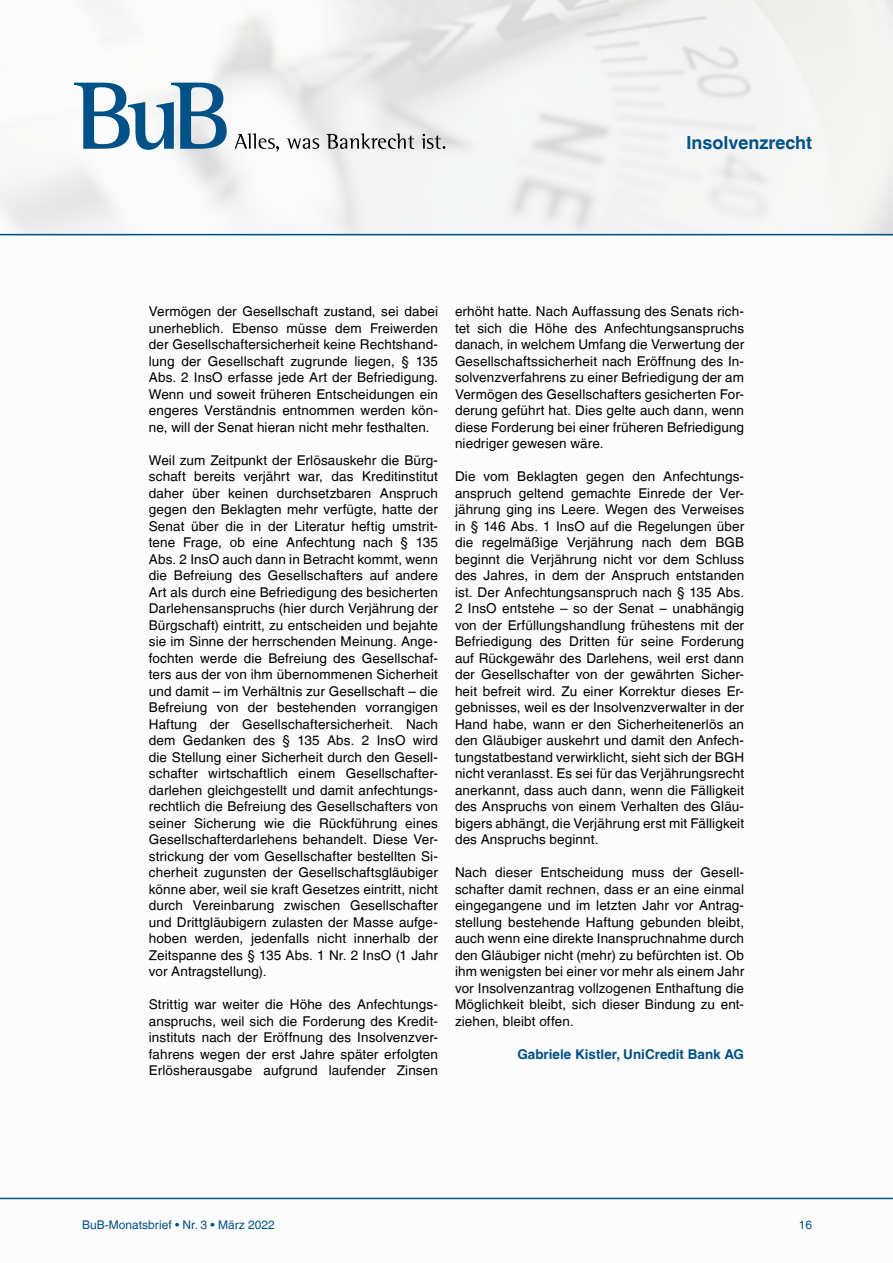
<style>
.page{position:relative;width:893px;height:1263px;background:#fff}
.page>*{position:absolute;margin:0;border:0;box-sizing:border-box;transform-origin:0 0}
.t1{font:700 18px "Helvetica LT";color:#005187}
.t2{font:13.5px/16.5px "Helvetica LT";letter-spacing:.01em;color:#000;text-align:justify}
.t3{font:700 13.5px "Helvetica LT";color:#005187}
.t4{font:12px "Helvetica LT";color:#005187}
</style>
<div class="page">
<svg style="left:74px;top:83px;width:153px;height:67px"></svg>
<svg style="left:235px;top:133px;width:44px;height:19px"></svg>
<svg style="left:287px;top:138px;width:32px;height:11px"></svg>
<svg style="left:326px;top:133px;width:88px;height:16px"></svg>
<svg style="left:421px;top:134px;width:24px;height:15px"></svg>
<hr style="left:0;top:234px;width:893px;height:1px;background:#005187">
<hr style="left:0;top:1198px;width:893px;height:1px;background:#005187">
<h1 class="t1" style="left:686px;top:132px;width:127px">Insolvenzrecht</h1>
<p class="t2" style="left:149px;top:303px;width:291px">Vermögen der Gesellschaft zustand, sei dabei unerheblich. Ebenso müsse dem Freiwerden der Gesellschaftersicherheit keine Rechtshand&shy;lung der Gesellschaft zugrunde liegen, § 135<br>Abs. 2 InsO erfasse jede Art der Befriedigung.<br>Wenn und soweit früheren Entscheidungen ein engeres Verständnis entnommen werden kön&shy;ne, will der Senat hieran nicht mehr festhalten.</p>
<p class="t2" style="left:149px;top:452px;width:291px">Weil zum Zeitpunkt der Erlösauskehr die Bürg&shy;schaft bereits verjährt war, das Kreditinstitut daher über keinen durchsetzbaren Anspruch gegen den Beklagten mehr verfügte, hatte der Senat über die in der Literatur heftig umstrit&shy;tene Frage, ob eine Anfechtung nach § 135<br>Abs. 2 InsO auch dann in Betracht kommt, wenn die Befreiung des Gesellschafters auf andere Art als durch eine Befriedigung des besicherten Darlehensanspruchs (hier durch Verjährung der Bürgschaft) eintritt, zu entscheiden und bejahte sie im Sinne der herrschenden Meinung. Ange&shy;fochten werde die Befreiung des Gesellschaf&shy;ters aus der von ihm übernommenen Sicherheit und damit – im Verhältnis zur Gesellschaft – die Befreiung von der bestehenden vorrangigen Haftung der Gesellschaftersicherheit. Nach dem Gedanken des § 135 Abs. 2 InsO wird die Stellung einer Sicherheit durch den Gesell&shy;schafter wirtschaftlich einem Gesellschafter&shy;darlehen gleichgestellt und damit anfechtungs&shy;rechtlich die Befreiung des Gesellschafters von seiner Sicherung wie die Rückführung eines Gesellschafterdarlehens behandelt. Diese Ver&shy;strickung der vom Gesellschafter bestellten Si&shy;cherheit zugunsten der Gesellschaftsgläubiger könne aber, weil sie kraft Gesetzes eintritt, nicht durch Vereinbarung zwischen Gesellschafter und Drittgläubigern zulasten der Masse aufge&shy;hoben werden, jedenfalls nicht innerhalb der Zeitspanne des § 135 Abs. 1 Nr. 2 InsO (1 Jahr vor Antragstellung).</p>
<p class="t2" style="left:149px;top:996px;width:291px">Strittig war weiter die Höhe des Anfechtungs&shy;anspruchs, weil sich die Forderung des Kredit&shy;instituts nach der Eröffnung des Insolvenzver&shy;fahrens wegen der erst Jahre später erfolgten Erlösherausgabe aufgrund laufender Zinsen</p>
<p class="t2" style="left:455px;top:303px;width:291px">erhöht hatte. Nach Auffassung des Senats rich&shy;tet sich die Höhe des Anfechtungsanspruchs danach, in welchem Umfang die Verwertung der Gesellschaftssicherheit nach Eröffnung des In&shy;solvenzverfahrens zu einer Befriedigung der am Vermögen des Gesellschafters gesicherten For&shy;derung geführt hat. Dies gelte auch dann, wenn diese Forderung bei einer früheren Befriedigung niedriger gewesen wäre.</p>
<p class="t2" style="left:455px;top:468px;width:291px">Die vom Beklagten gegen den Anfechtungs&shy;anspruch geltend gemachte Einrede der Ver&shy;jährung ging ins Leere. Wegen des Verweises in § 146 Abs. 1 InsO auf die Regelungen über die regelmäßige Verjährung nach dem BGB beginnt die Verjährung nicht vor dem Schluss des Jahres, in dem der Anspruch entstanden ist. Der Anfechtungsanspruch nach § 135 Abs.<br>2 InsO entstehe – so der Senat – unabhängig von der Erfüllungshandlung frühestens mit der Befriedigung des Dritten für seine Forderung auf Rückgewähr des Darlehens, weil erst dann der Gesellschafter von der gewährten Sicher&shy;heit befreit wird. Zu einer Korrektur dieses Er&shy;gebnisses, weil es der Insolvenzverwalter in der Hand habe, wann er den Sicherheitenerlös an den Gläubiger auskehrt und damit den Anfech&shy;tungstatbestand verwirklicht, sieht sich der BGH nicht veranlasst. Es sei für das Verjährungsrecht anerkannt, dass auch dann, wenn die Fälligkeit des Anspruchs von einem Verhalten des Gläu&shy;bigers abhängt, die Verjährung erst mit Fälligkeit des Anspruchs beginnt.</p>
<p class="t2" style="left:455px;top:864px;width:291px">Nach dieser Entscheidung muss der Gesell&shy;schafter damit rechnen, dass er an eine einmal eingegangene und im letzten Jahr vor Antrag&shy;stellung bestehende Haftung gebunden bleibt, auch wenn eine direkte Inanspruchnahme durch den Gläubiger nicht (mehr) zu befürchten ist. Ob ihm wenigsten bei einer vor mehr als einem Jahr vor Insolvenzantrag vollzogenen Enthaftung die Möglichkeit bleibt, sich dieser Bindung zu ent&shy;ziehen, bleibt offen.</p>
<p class="t3" style="left:517px;top:1046px;width:228px">Gabriele Kistler, UniCredit Bank AG</p>
<p class="t4" style="left:82px;top:1218px;width:194px">BuB-Monatsbrief • Nr. 3 • März 2022</p>
<p class="t4" style="left:799px;top:1218px;width:15px">16</p>
</div>
